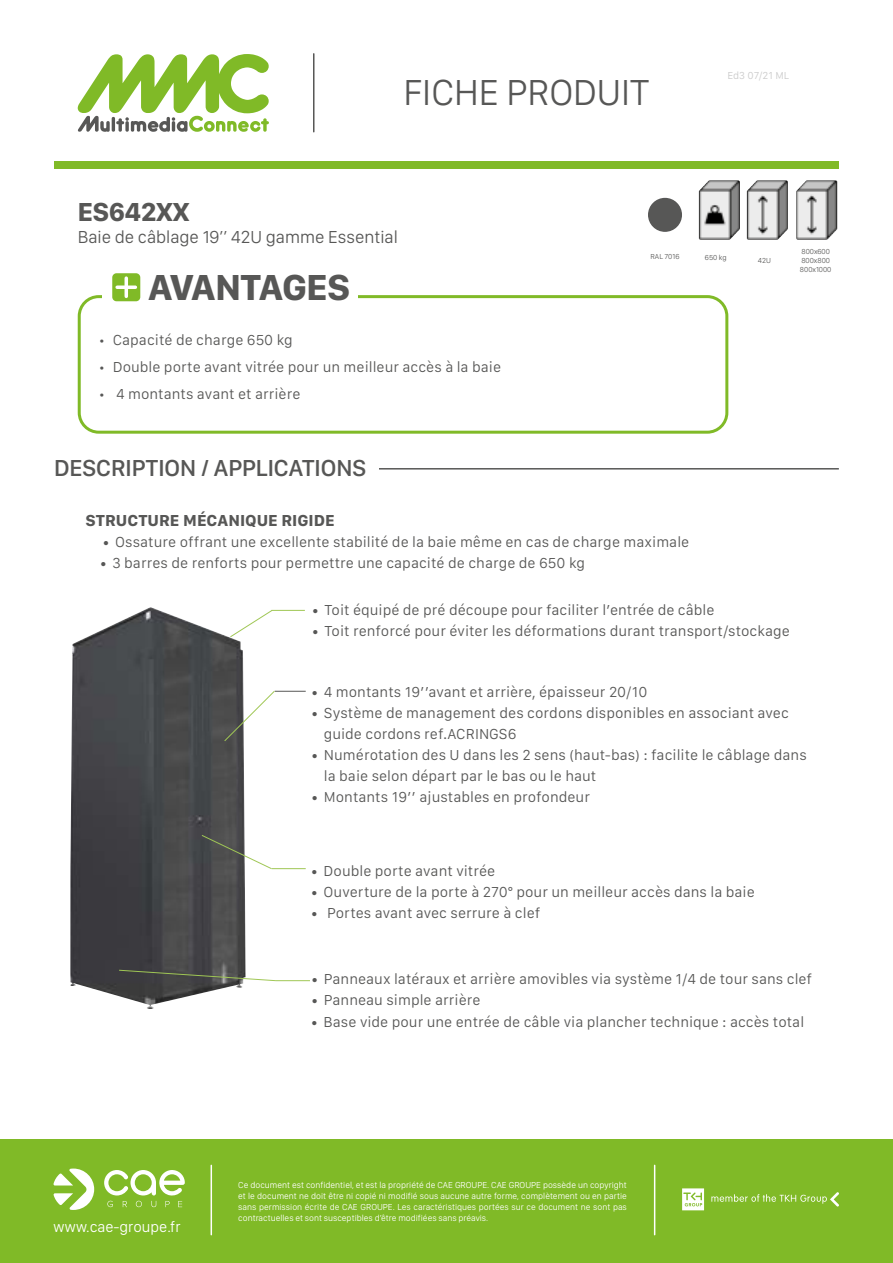
<style>
.page{position:relative;width:893px;height:1263px;background:#fff}
.page>*{position:absolute;margin:0;border:0;box-sizing:border-box;transform-origin:0 0}
.t1{font:300 37.5px "SF Compact Display";color:#575756}
.t2{font:700 37.5px "SF Compact Display";letter-spacing:-.005em;color:#575756}
.t3{font:700 27px "SF Compact Display";color:#575756}
.t4{font:500 24px "SF Compact Display";color:#575756}
.t5{font:300 18px "SF Compact Display";color:#575756}
.t6{font:700 16.5px "SF Compact Text";color:#575756}
.t7{font:300 15.6px "SF Compact Display";color:#fff}
.t8{font:300 15px/21px "SF Compact Text";color:#575756}
.t9{font:300 10.5px "SF Compact Text";color:#cacaca}
.t10{font:300 9px/10.8px "SF Compact Display";color:#fff;text-align:justify}
.t11{font:300 7.5px/9px "SF Compact Display";color:#575756}
.s1{font-family:"Myriad Pro";font-weight:400}
</style>
<div class="page">
<svg style="left:78px;top:54px;width:191px;height:78px"></svg>
<div style="left:54px;top:161px;width:785px;height:8px;background:#80ba27"></div>
<hr style="left:313px;top:54px;width:1px;height:78px;background:#575756">
<div style="left:78px;top:295px;width:650px;height:139px;border:3px solid #80ba27;border-radius:20px"></div>
<div style="left:103px;top:277px;width:255px;height:26px;background:#fff"></div>
<div style="left:112px;top:273px;width:28px;height:28px;background:#80ba27;border-radius:4px"></div>
<hr style="left:125px;top:278px;width:3px;height:18px;background:#fff">
<svg style="left:117px;top:285px;width:18px;height:4px"></svg>
<div style="left:0;top:1139px;width:893px;height:124px;background:#80ba27"></div>
<svg style="left:104px;top:1170px;width:81px;height:37px"></svg>
<svg style="left:53px;top:1168px;width:41px;height:42px"></svg>
<svg style="left:711px;top:1192px;width:128px;height:14px"></svg>
<svg style="left:682px;top:1188px;width:22px;height:22px"></svg>
<hr style="left:211px;top:1165px;width:1px;height:70px;background:#fff">
<hr style="left:654px;top:1165px;width:1px;height:70px;background:#fff">
<div style="left:649px;top:199px;width:32px;height:32px;background:#575756;border-radius:50%"></div>
<div style="left:648px;top:198px;width:34px;height:34px;border:2px solid #575756;border-radius:50%"></div>
<svg style="left:246px;top:609px;width:27px;height:19px"></svg>
<hr style="left:271px;top:610px;width:34px;height:1px;background:#a0c755">
<hr style="left:275px;top:691px;width:31px;height:1px;background:#575756">
<hr style="left:272px;top:868px;width:34px;height:1px;background:#a0c755">
<hr style="left:276px;top:980px;width:34px;height:1px;background:#a0c755">
<img style="left:70px;top:607px;width:176px;height:402px">
<svg style="left:224px;top:690px;width:51px;height:52px"></svg>
<svg style="left:201px;top:834px;width:72px;height:36px"></svg>
<svg style="left:118px;top:969px;width:159px;height:12px"></svg>
<hr style="left:54px;top:468px;width:785px;height:1px;background:#575756">
<div style="left:54px;top:453px;width:325px;height:23px;background:#fff"></div>
<img style="left:699px;top:180px;width:41px;height:60px">
<img style="left:747px;top:180px;width:41px;height:60px">
<img style="left:796px;top:180px;width:41px;height:60px">
<h1 class="t1" style="left:403px;top:63px;width:247px">FICHE PRODUIT</h1>
<p class="t9" style="left:727px;top:67px;width:63px">Ed3 07/21 ML</p>
<h2 class="t3" style="left:78px;top:188px;width:113px">ES642XX</h2>
<p class="t5" style="left:78px;top:222px;width:322px">Baie de câblage 19’’ 42U gamme Essential</p>
<h1 class="t2" style="left:148px;top:254px;width:203px">AVANTAGES</h1>
<p class="t11" style="left:651px;top:252px;width:30px">RAL 7016</p>
<p class="t11" style="left:705px;top:253px;width:23px">650 kg</p>
<p class="t11" style="left:758px;top:256px;width:15px">42U</p>
<p class="t11" style="left:800px;top:247px;width:33px">800x600<br>800x800<br>800x1000</p>
<p class="t8" style="left:100px;top:329px;width:194px"><span class="s1">•</span> Capacité de charge 650 kg</p>
<p class="t8" style="left:100px;top:356px;width:403px"><span class="s1">•</span> Double porte avant vitrée pour un meilleur accès à la baie</p>
<p class="t8" style="left:100px;top:383px;width:202px"><span class="s1">•</span> 4 montants avant et arrière</p>
<h3 class="t4" style="left:54px;top:449px;width:314px">DESCRIPTION / APPLICATIONS</h3>
<p class="t6" style="left:85px;top:506px;width:251px">STRUCTURE MÉCANIQUE RIGIDE</p>
<p class="t8" style="left:102px;top:531px;width:588px">• Ossature offrant une excellente stabilité de la baie même en cas de charge maximale</p>
<p class="t8" style="left:100px;top:552px;width:487px">• 3 barres de renforts pour permettre une capacité de charge de 650 kg</p>
<p class="t8" style="left:312px;top:599px;width:404px">• Toit équipé de pré découpe pour faciliter l’entrée de câble</p>
<p class="t8" style="left:312px;top:620px;width:480px">• Toit renforcé pour éviter les déformations durant transport/stockage</p>
<p class="t8" style="left:311px;top:681px;width:338px">• 4 montants 19’’avant et arrière, épaisseur 20/10</p>
<p class="t8" style="left:324px;top:702px;width:467px;text-indent:-13px">• Système de management des cordons disponibles en associant avec guide cordons ref.ACRINGS6</p>
<p class="t8" style="left:324px;top:744px;width:484px;text-indent:-13px">• Numérotation des U dans les 2 sens (haut-bas) : facilite le câblage dans la baie selon départ par le bas ou le haut</p>
<p class="t8" style="left:311px;top:786px;width:280px">• Montants 19’’ ajustables en profondeur</p>
<p class="t8" style="left:311px;top:859px;width:186px">• Double porte avant vitrée</p>
<p class="t8" style="left:311px;top:880px;width:445px">• Ouverture de la porte à 270° pour un meilleur accès dans la baie</p>
<p class="t8" style="left:311px;top:901px;width:231px">• Portes avant avec serrure à clef</p>
<p class="t8" style="left:311px;top:968px;width:503px">• Panneaux latéraux et arrière amovibles via système 1/4 de tour sans clef</p>
<p class="t8" style="left:311px;top:989px;width:171px">• Panneau simple arrière</p>
<p class="t8" style="left:311px;top:1011px;width:495px">• Base vide pour une entrée de câble via plancher technique : accès total</p>
<p class="t7" style="left:53px;top:1214px;width:129px">www.cae-groupe.fr</p>
<p class="t10" style="left:238px;top:1179px;width:390px">Ce document est confidentiel, et est la propriété de CAE GROUPE. CAE GROUPE possède un copyright et le document ne doit être ni copié ni modifié sous aucune autre forme, complètement ou en partie sans permission écrite de CAE GROUPE. Les caractéristiques portées sur ce document ne sont pas contractuelles et sont susceptibles d’être modifiées sans préavis.</p>
</div>
